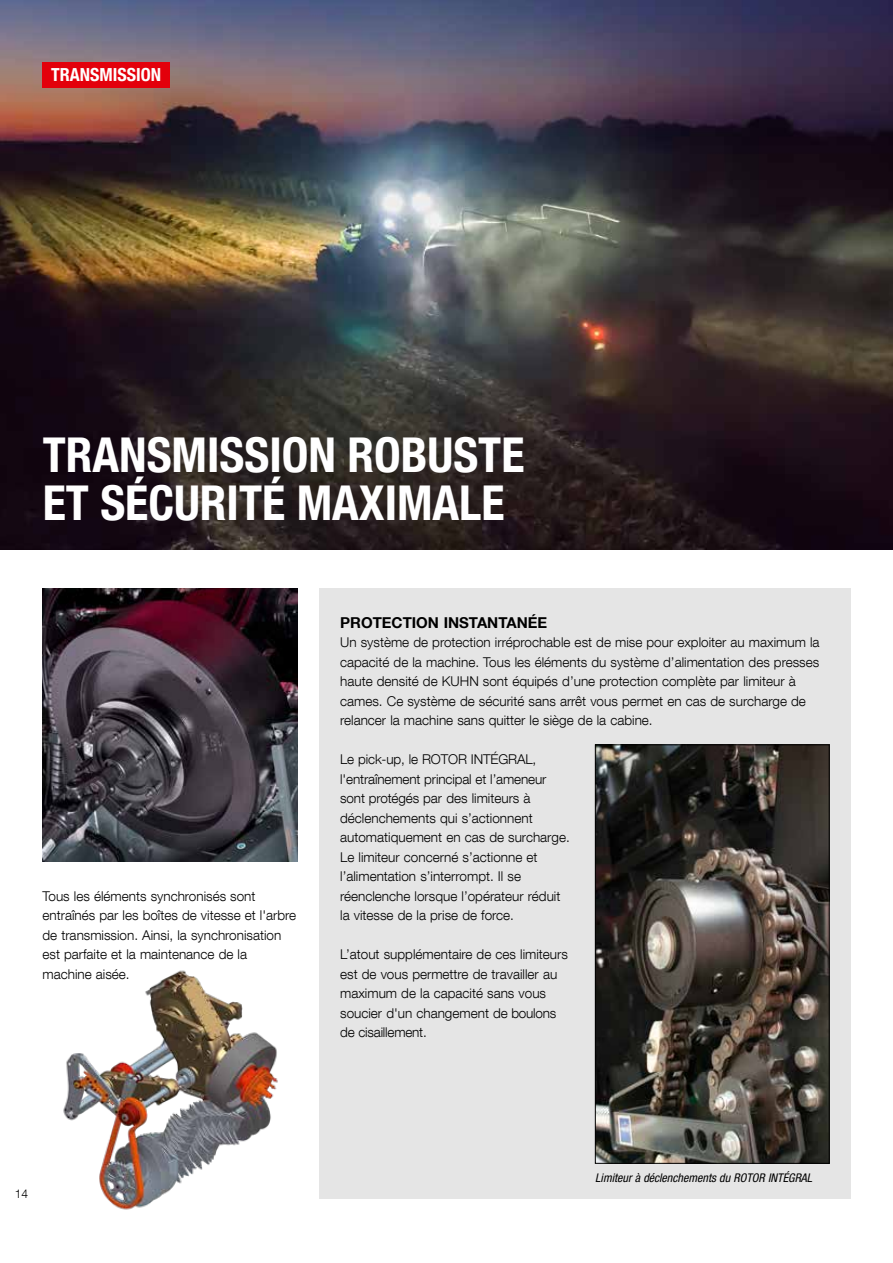
<style>
.page{position:relative;width:893px;height:1263px;background:#fff}
.page>*{position:absolute;margin:0;border:0;box-sizing:border-box;transform-origin:0 0}
.t1{font:700 condensed 48px/48px "Helvetica Neue LT Com";color:#fff}
.t2{font:700 condensed 18px "Helvetica Neue LT Com";color:#fff}
.t3{font:700 15px "Helvetica Neue LT Com";color:#000}
.t4{font:300 13.5px/19.5px "Helvetica Neue LT Com";color:#000}
.t5{font:italic condensed 12px "Helvetica Neue LT Com";color:#000}
.t6{font:300 12px "Helvetica Neue LT Com";color:#000}
</style>
<div class="page">
<div style="left:319px;top:589px;width:531px;height:610px;background:#e5e5e5"></div>
<img style="left:63px;top:970px;width:215px;height:240px">
<img style="left:43px;top:589px;width:255px;height:273px">
<img style="left:597px;top:747px;width:230px;height:414px">
<div style="left:595px;top:745px;width:234px;height:418px;border:1px solid #000"></div>
<img style="left:0;top:0;width:893px;height:550px">
<div style="left:43px;top:62px;width:127px;height:26px;background:#e3000b"></div>
<h2 class="t2" style="left:51px;top:64px;width:111px">TRANSMISSION</h2>
<h1 class="t1" style="left:43px;top:431px;width:483px">TRANSMISSION ROBUSTE<br>ET SÉCURITÉ MAXIMALE</h1>
<p class="t4" style="left:43px;top:886px;width:255px">Tous les éléments synchronisés sont entraînés par les boîtes de vitesse et l'arbre de transmission. Ainsi, la synchronisation est parfaite et la maintenance de la machine aisée.</p>
<p class="t3" style="left:340px;top:613px;width:209px">PROTECTION INSTANTANÉE</p>
<p class="t4" style="left:340px;top:632px;width:481px">Un système de protection irréprochable est de mise pour exploiter au maximum la capacité de la machine. Tous les éléments du système d’alimentation des presses haute densité de KUHN sont équipés d’une protection complète par limiteur à cames. Ce système de sécurité sans arrêt vous permet en cas de surcharge de relancer la machine sans quitter le siège de la cabine.</p>
<p class="t4" style="left:340px;top:749px;width:231px">Le pick-up, le ROTOR INTÉGRAL, l'entraînement principal et l’ameneur sont protégés par des limiteurs à déclenchements qui s’actionnent automatiquement en cas de surcharge.<br>Le limiteur concerné s’actionne et l’alimentation s’interrompt. Il se réenclenche lorsque l’opérateur réduit la vitesse de la prise de force.</p>
<p class="t4" style="left:340px;top:944px;width:229px">L’atout supplémentaire de ces limiteurs est de vous permettre de travailler au maximum de la capacité sans vous soucier d'un changement de boulons de cisaillement.</p>
<p class="t6" style="left:15px;top:1186px;width:15px">14</p>
<p class="t5" style="left:595px;top:1171px;width:218px">Limiteur à déclenchements du ROTOR INTÉGRAL</p>
</div>
